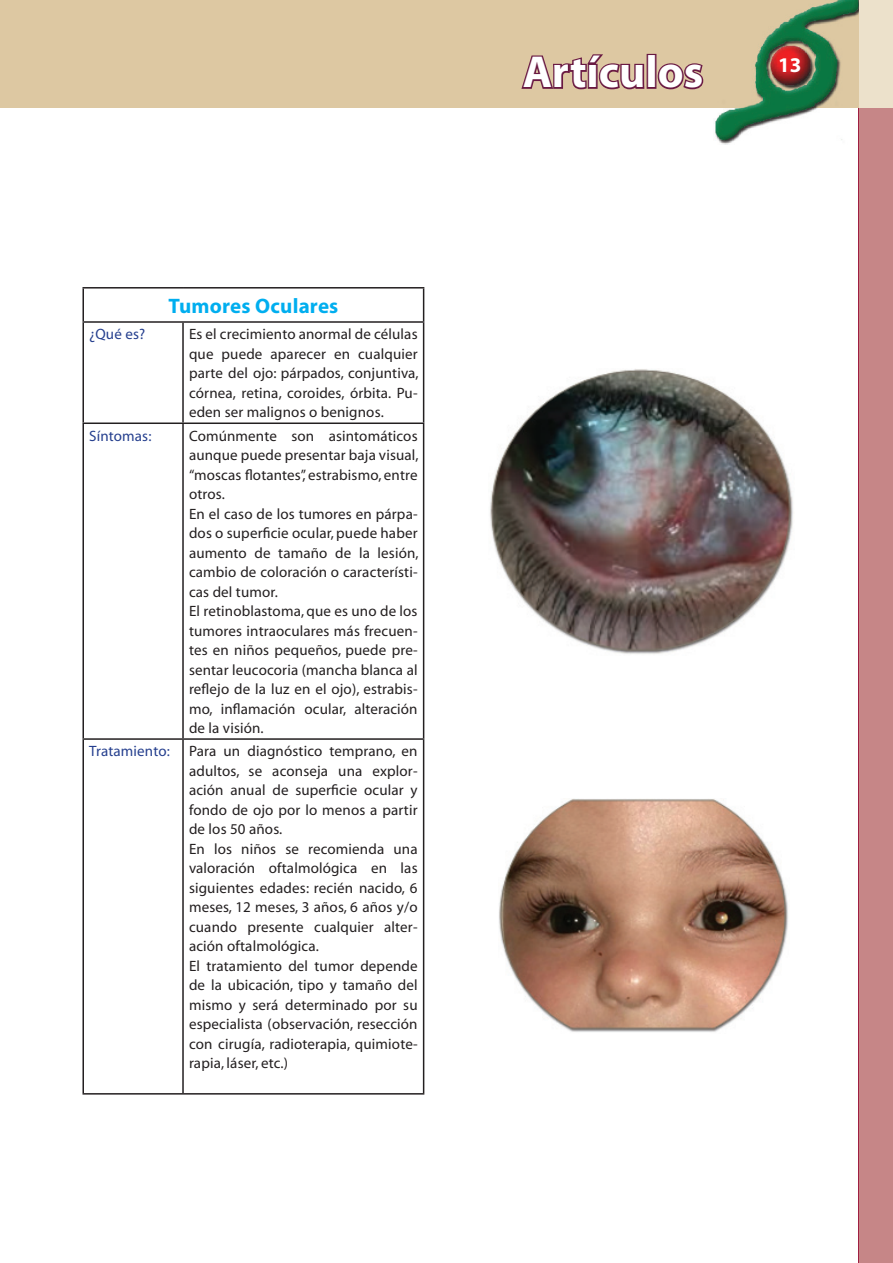
<style>
.page{position:relative;width:893px;height:1263px;background:#fff}
.page>*{position:absolute;margin:0;border:0;box-sizing:border-box;transform-origin:0 0}
.t1{font:700 45px "Myriad";color:#fff}
.t2{font:700 21px "Myriad";letter-spacing:.01em;color:#00aeef}
.t3{font:700 21px "Myriad";color:#fff}
.t4{font:15px/19.5px "Myriad";letter-spacing:.01em;color:#231f20}
.t5{font:15px "Myriad";letter-spacing:.01em;color:#253f8e}
</style>
<div class="page">
<div style="left:0;top:0;width:893px;height:108px;background:#ddc8a2"></div>
<img style="left:715px;top:0;width:144px;height:144px">
<svg style="left:521px;top:54px;width:124px;height:36px"></svg>
<div style="left:647px;top:54px;width:9px;height:35px;border:3px solid #691942"></div>
<svg style="left:656px;top:62px;width:48px;height:28px"></svg>
<div style="left:859px;top:0;width:34px;height:108px;background:#ece1cb"></div>
<div style="left:859px;top:108px;width:34px;height:1155px;background:#c68687"></div>
<hr style="left:82px;top:287px;width:101px;height:2px;background:#231f20">
<hr style="left:82px;top:289px;width:2px;height:32px;background:#231f20">
<hr style="left:183px;top:287px;width:241px;height:2px;background:#231f20">
<hr style="left:423px;top:289px;width:1px;height:32px;background:#231f20">
<hr style="left:82px;top:321px;width:101px;height:2px;background:#231f20">
<hr style="left:82px;top:323px;width:2px;height:99px;background:#231f20">
<hr style="left:183px;top:321px;width:241px;height:2px;background:#231f20">
<hr style="left:182px;top:323px;width:2px;height:99px;background:#231f20">
<hr style="left:423px;top:323px;width:1px;height:99px;background:#231f20">
<hr style="left:82px;top:422px;width:101px;height:2px;background:#231f20">
<hr style="left:82px;top:424px;width:2px;height:314px;background:#231f20">
<hr style="left:183px;top:422px;width:241px;height:2px;background:#231f20">
<hr style="left:182px;top:424px;width:2px;height:314px;background:#231f20">
<hr style="left:423px;top:424px;width:1px;height:314px;background:#231f20">
<hr style="left:82px;top:738px;width:101px;height:2px;background:#231f20">
<hr style="left:82px;top:740px;width:2px;height:353px;background:#231f20">
<hr style="left:183px;top:738px;width:241px;height:2px;background:#231f20">
<hr style="left:182px;top:740px;width:2px;height:353px;background:#231f20">
<hr style="left:423px;top:740px;width:1px;height:353px;background:#231f20">
<hr style="left:82px;top:1093px;width:101px;height:1px;background:#231f20">
<hr style="left:183px;top:1093px;width:241px;height:1px;background:#231f20">
<img style="left:490px;top:369px;width:303px;height:285px">
<img style="left:499px;top:799px;width:289px;height:233px">
<h2 class="t2" style="left:168px;top:295px;width:171px">Tumores Oculares</h2>
<p class="t5" style="left:89px;top:327px;width:57px">¿Qué es?</p>
<p class="t4" style="left:189px;top:325px;width:231px;text-align:justify">Es el crecimiento anormal de células que puede aparecer en cualquier parte del ojo: párpados, conjuntiva, córnea, retina, coroides, órbita. Pu&shy;eden ser malignos o benignos.</p>
<p class="t5" style="left:89px;top:428px;width:64px">Síntomas:</p>
<p class="t4" style="left:189px;top:426px;width:231px">Comúnmente son asintomáticos aunque puede presentar baja visual, “moscas flotantes”, estrabismo, entre otros.<br>En el caso de los tumores en párpa&shy;dos o superficie ocular, puede haber aumento de tamaño de la lesión, cambio de coloración o característi&shy;cas del tumor.<br>El retinoblastoma, que es uno de los tumores intraoculares más frecuen&shy;tes en niños pequeños, puede pre&shy;sentar leucocoria (mancha blanca al reflejo de la luz en el ojo), estrabis&shy;mo, inflamación ocular, alteración de la visión.</p>
<p class="t5" style="left:89px;top:744px;width:82px">Tratamiento:</p>
<p class="t4" style="left:189px;top:742px;width:230px">Para un diagnóstico temprano, en adultos, se aconseja una explor&shy;ación anual de superficie ocular y fondo de ojo por lo menos a partir de los 50 años.<br>En los niños se recomienda una valoración oftalmológica en las siguientes edades: recién nacido, 6 meses, 12 meses, 3 años, 6 años y/o cuando presente cualquier alter&shy;ación oftalmológica.<br>El tratamiento del tumor depende de la ubicación, tipo y tamaño del mismo y será determinado por su especialista (observación, resección con cirugía, radioterapia, quimiote&shy;rapia, láser, etc.)</p>
<h1 class="t1" style="left:523px;top:49px;width:182px">Artículos</h1>
<h2 class="t3" style="left:778px;top:54px;width:25px">13</h2>
</div>
